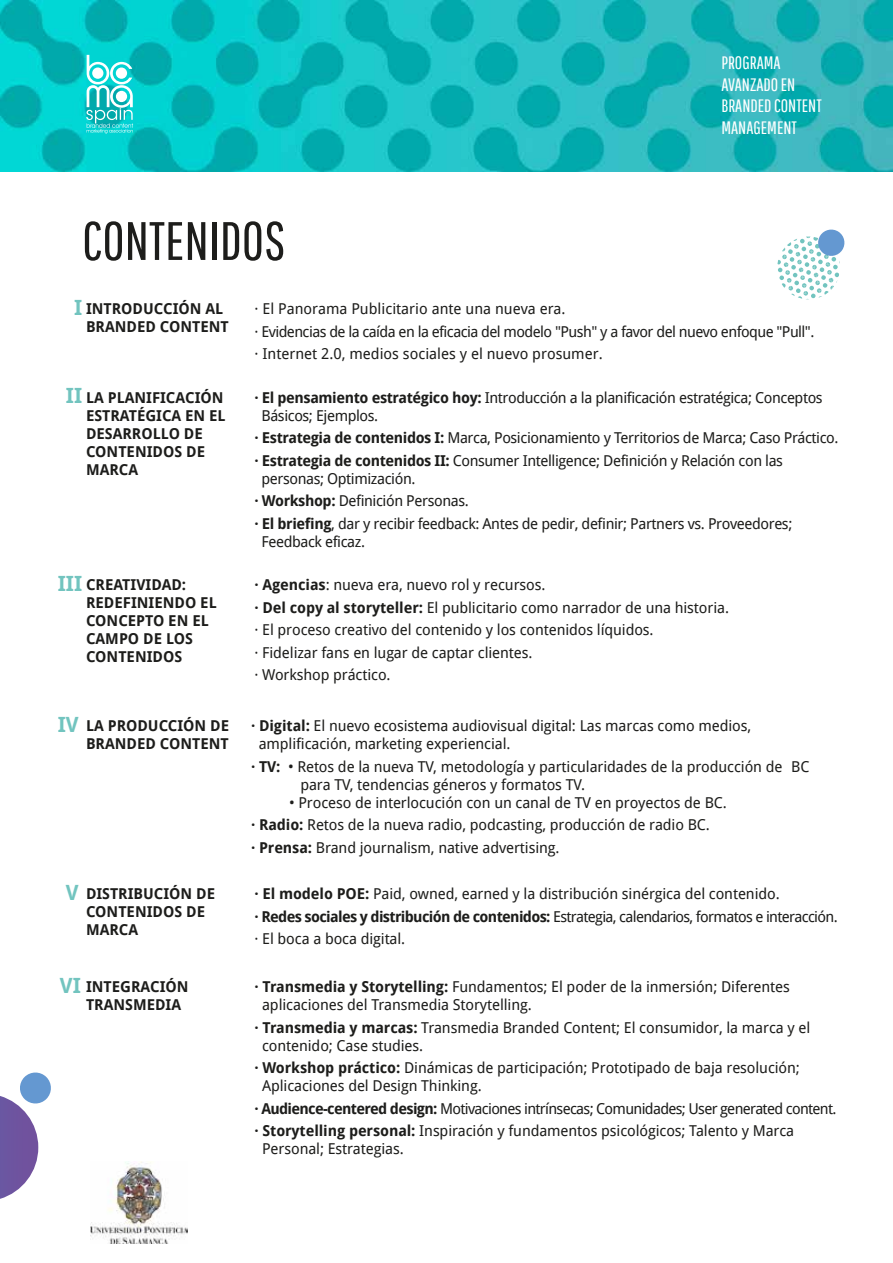
<style>
.page{position:relative;width:893px;height:1263px;background:#fff}
.page>*{position:absolute;margin:0;border:0;box-sizing:border-box;transform-origin:0 0}
.t1{font:54px "Pathway Gothic One";color:#1d1d1b}
.t2{font:700 21px "Droid Sans";color:#72c4bf}
.t3{font:18px/21.6px "Pathway Gothic One";color:#fff}
.t4{font:15px/22.5px "Droid Sans";letter-spacing:-.005em;color:#1d1d1b}
.t5{font:15px/22.5px "Droid Sans";letter-spacing:-.025em;color:#1d1d1b}
.t6{font:700 15px/18px "Droid Sans";color:#1d1d1b}
.t7{font:15px/22.5px "Droid Sans";letter-spacing:-.045em;color:#1d1d1b}
.s1{font-weight:700}
</style>
<div class="page">
<svg style="left:777px;top:229px;width:68px;height:71px"></svg>
<img style="left:0;top:0;width:893px;height:171px">
<svg style="left:86px;top:55px;width:47px;height:79px"></svg>
<svg style="left:0;top:1072px;width:51px;height:127px"></svg>
<img style="left:90px;top:1162px;width:97px;height:82px">
<h1 class="t1" style="left:82px;top:208px;width:205px">CONTENIDOS</h1>
<p class="t3" style="left:721px;top:51px;width:102px">PROGRAMA<br>AVANZADO EN<br>BRANDED CONTENT<br>MANAGEMENT</p>
<h2 class="t2" style="left:74px;top:292px;width:10px">I</h2>
<p class="t6" style="left:86px;top:300px;width:144px">INTRODUCCIÓN AL<br>BRANDED CONTENT</p>
<p class="t4" style="left:255px;top:297px;width:561px">· El Panorama Publicitario ante una nueva era.<br>· Evidencias de la caída en la eficacia del modelo "Push" y a favor del nuevo enfoque "Pull". · Internet 2.0, medios sociales y el nuevo prosumer.</p>
<h2 class="t2" style="left:66px;top:381px;width:18px">II</h2>
<p class="t6" style="left:86px;top:388px;width:141px">LA PLANIFICACIÓN<br>ESTRATÉGICA EN EL<br>DESARROLLO DE<br>CONTENIDOS DE<br>MARCA</p>
<p class="t5" style="left:261px;top:388px;width:563px;line-height:18px;text-indent:-7px"><span class="s1">· El pensamiento estratégico hoy:</span> Introducción a la planificación estratégica; Conceptos<br>Básicos; Ejemplos.</p>
<p class="t5" style="left:255px;top:426px;width:585px"><span class="s1">· Estrategia de contenidos I:</span> Marca, Posicionamiento y Territorios de Marca; Caso Práctico. <span class="s1">· Estrategia de contenidos II:</span> Consumer Intelligence; Definición y Relación con las</p>
<p class="t5" style="left:255px;top:467px;width:539px;text-indent:7px">personas; Optimización.<br><span class="s1">· Workshop:</span> Definición Personas.<br><span class="s1">· El briefing</span>, dar y recibir feedback: Antes de pedir, definir; Partners vs. Proveedores;</p>
<p class="t5" style="left:261px;top:530px;width:105px">Feedback eficaz.</p>
<h2 class="t2" style="left:58px;top:568px;width:26px">III</h2>
<p class="t6" style="left:86px;top:575px;width:132px">CREATIVIDAD:<br>REDEFINIENDO EL<br>CONCEPTO EN EL<br>CAMPO DE LOS<br>CONTENIDOS</p>
<p class="t4" style="left:255px;top:573px;width:476px"><span class="s1">· Agencias</span>: nueva era, nuevo rol y recursos.<br><span class="s1">· Del copy al storyteller:</span> El publicitario como narrador de una historia. · El proceso creativo del contenido y los contenidos líquidos.<br>· Fidelizar fans en lugar de captar clientes.<br>· Workshop práctico.</p>
<h2 class="t2" style="left:58px;top:709px;width:22px">IV</h2>
<p class="t6" style="left:86px;top:717px;width:145px">LA PRODUCCIÓN DE<br>BRANDED CONTENT</p>
<p class="t4" style="left:259px;top:717px;width:494px;line-height:18px;text-indent:-8px"><span class="s1">· Digital:</span> El nuevo ecosistema audiovisual digital: Las marcas como medios, amplificación, marketing experiencial.</p>
<p class="t4" style="left:300px;top:757px;width:511px;line-height:18px;text-indent:-49px"><span class="s1">· TV:</span> • Retos de la nueva TV, metodología y particularidades de la producción de BC para TV, tendencias géneros y formatos TV.</p>
<p class="t4" style="left:251px;top:791px;width:477px;text-indent:38px">• Proceso de interlocución con un canal de TV en proyectos de BC. <span class="s1">· Radio:</span> Retos de la nueva radio, podcasting, producción de radio BC.<br><span class="s1">· Prensa:</span> Brand journalism, native advertising.</p>
<h2 class="t2" style="left:66px;top:877px;width:14px">V</h2>
<p class="t6" style="left:86px;top:884px;width:131px">DISTRIBUCIÓN DE<br>CONTENIDOS DE<br>MARCA</p>
<p class="t4" style="left:255px;top:882px;width:585px"><span class="s1">· El modelo POE:</span> Paid, owned, earned y la distribución sinérgica del contenido.<br><span class="s1">· Redes sociales y distribución de contenidos:</span> Estrategia, calendarios, formatos e interacción. · El boca a boca digital.</p>
<h2 class="t2" style="left:60px;top:970px;width:22px">VI</h2>
<p class="t6" style="left:86px;top:978px;width:104px">INTEGRACIÓN<br>TRANSMEDIA</p>
<p class="t4" style="left:262px;top:978px;width:529px;line-height:18px;text-indent:-8px"><span class="s1">· Transmedia y Storytelling:</span> Fundamentos; El poder de la inmersión; Diferentes aplicaciones del Transmedia Storytelling.</p>
<p class="t4" style="left:262px;top:1018px;width:550px;line-height:18px;text-indent:-8px"><span class="s1">· Transmedia y marcas:</span> Transmedia Branded Content; El consumidor, la marca y el contenido; Case studies.</p>
<p class="t4" style="left:262px;top:1059px;width:539px;line-height:18px;text-indent:-8px"><span class="s1">· Workshop práctico:</span> Dinámicas de participación; Prototipado de baja resolución;<br>Aplicaciones del Design Thinking.</p>
<p class="t7" style="left:255px;top:1097px;width:583px"><span class="s1">· Audience-centered design:</span> Motivaciones intrínsecas; Comunidades; User generated content. <span class="s1">· Storytelling personal:</span> Inspiración y fundamentos psicológicos; Talento y Marca</p>
<p class="t4" style="left:262px;top:1137px;width:143px">Personal; Estrategias.</p>
</div>
